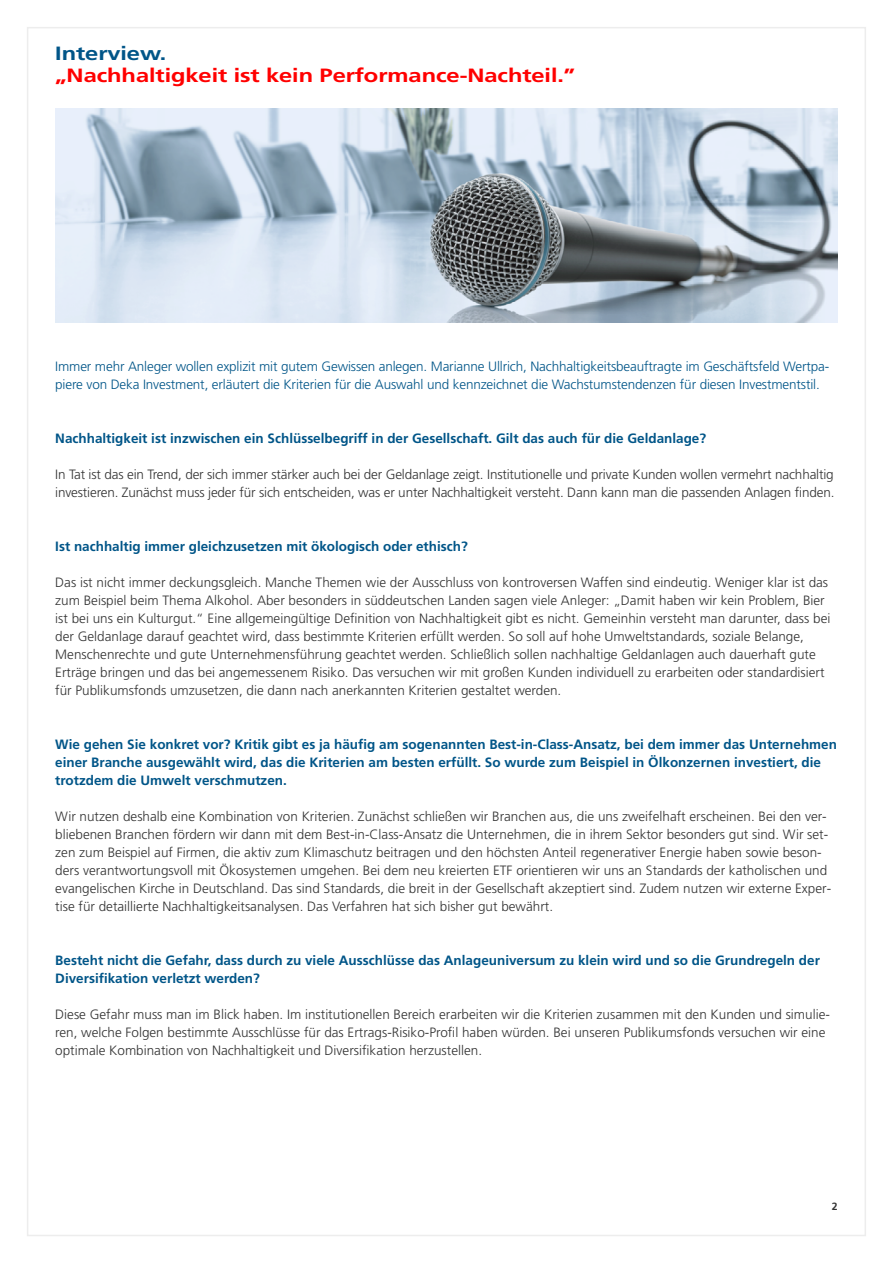
<style>
.page{position:relative;width:893px;height:1263px;background:#fff}
.page>*{position:absolute;margin:0;border:0;box-sizing:border-box;transform-origin:0 0}
.t1{font:24px "DK Frutiger OTPS Bold 80 HL";color:#f00}
.t2{font:24px "DK Frutiger OTPS Bold 80 HL";color:#058}
.t3{font:300 13.5px/18px "Deka Frutiger OTPS";color:#333}
.t4{font:700 13.5px/18px "Deka Frutiger OTPS";color:#058}
.t5{font:300 13.5px/18px "Deka Frutiger OTPS";letter-spacing:-.01em;color:#058}
.t6{font:700 10.5px "Deka Frutiger OTPS";color:#333}
</style>
<div class="page">
<img style="left:55px;top:108px;width:783px;height:215px">
<h1 class="t2" style="left:55px;top:37px;width:113px">Interview.</h1>
<h1 class="t1" style="left:55px;top:59px;width:521px">„Nachhaltigkeit ist kein Performance-Nachteil.”</h1>
<p class="t5" style="left:55px;top:358px;width:776px">Immer mehr Anleger wollen explizit mit gutem Gewissen anlegen. Marianne Ullrich, Nachhaltigkeitsbeauftragte im Geschäftsfeld Wertpa&shy;piere von Deka Investment, erläutert die Kriterien für die Auswahl und kennzeichnet die Wachstumstendenzen für diesen Investmentstil.</p>
<p class="t4" style="left:55px;top:430px;width:652px">Nachhaltigkeit ist inzwischen ein Schlüsselbegriff in der Gesellschaft. Gilt das auch für die Geldanlage?</p>
<p class="t3" style="left:55px;top:466px;width:781px">In Tat ist das ein Trend, der sich immer stärker auch bei der Geldanlage zeigt. Institutionelle und private Kunden wollen vermehrt nachhaltig investieren. Zunächst muss jeder für sich entscheiden, was er unter Nachhaltigkeit versteht. Dann kann man die passenden Anlagen finden.</p>
<p class="t4" style="left:55px;top:538px;width:414px">Ist nachhaltig immer gleichzusetzen mit ökologisch oder ethisch?</p>
<p class="t3" style="left:55px;top:574px;width:777px">Das ist nicht immer deckungsgleich. Manche Themen wie der Ausschluss von kontroversen Waffen sind eindeutig. Weniger klar ist das zum Beispiel beim Thema Alkohol. Aber besonders in süddeutschen Landen sagen viele Anleger: „Damit haben wir kein Problem, Bier ist bei uns ein Kulturgut.“ Eine allgemeingültige Definition von Nachhaltigkeit gibt es nicht. Gemeinhin versteht man darunter, dass bei der Geldanlage darauf geachtet wird, dass bestimmte Kriterien erfüllt werden. So soll auf hohe Umweltstandards, soziale Belange, Menschenrechte und gute Unternehmensführung geachtet werden. Schließlich sollen nachhaltige Geldanlagen auch dauerhaft gute Erträge bringen und das bei angemessenem Risiko. Das versuchen wir mit großen Kunden individuell zu erarbeiten oder standardisiert für Publikumsfonds umzusetzen, die dann nach anerkannten Kriterien gestaltet werden.</p>
<p class="t4" style="left:55px;top:736px;width:783px">Wie gehen Sie konkret vor? Kritik gibt es ja häufig am sogenannten Best-in-Class-Ansatz, bei dem immer das Unternehmen einer Branche ausgewählt wird, das die Kriterien am besten erfüllt. So wurde zum Beispiel in Ölkonzernen investiert, die trotzdem die Umwelt verschmutzen.</p>
<p class="t3" style="left:55px;top:808px;width:777px">Wir nutzen deshalb eine Kombination von Kriterien. Zunächst schließen wir Branchen aus, die uns zweifelhaft erscheinen. Bei den ver&shy;bliebenen Branchen fördern wir dann mit dem Best-in-Class-Ansatz die Unternehmen, die in ihrem Sektor besonders gut sind. Wir set&shy;zen zum Beispiel auf Firmen, die aktiv zum Klimaschutz beitragen und den höchsten Anteil regenerativer Energie haben sowie beson&shy;ders verantwortungsvoll mit Ökosystemen umgehen. Bei dem neu kreierten ETF orientieren wir uns an Standards der katholischen und evangelischen Kirche in Deutschland. Das sind Standards, die breit in der Gesellschaft akzeptiert sind. Zudem nutzen wir externe Exper&shy;tise für detaillierte Nachhaltigkeitsanalysen. Das Verfahren hat sich bisher gut bewährt.</p>
<p class="t4" style="left:55px;top:952px;width:766px">Besteht nicht die Gefahr, dass durch zu viele Ausschlüsse das Anlageuniversum zu klein wird und so die Grundregeln der<br>Diversifikation verletzt werden?</p>
<p class="t3" style="left:55px;top:1006px;width:776px">Diese Gefahr muss man im Blick haben. Im institutionellen Bereich erarbeiten wir die Kriterien zusammen mit den Kunden und simulie&shy;ren, welche Folgen bestimmte Ausschlüsse für das Ertrags-Risiko-Profil haben würden. Bei unseren Publikumsfonds versuchen wir eine optimale Kombination von Nachhaltigkeit und Diversifikation herzustellen.</p>
<p class="t6" style="left:832px;top:1200px;width:7px">2</p>
</div>
